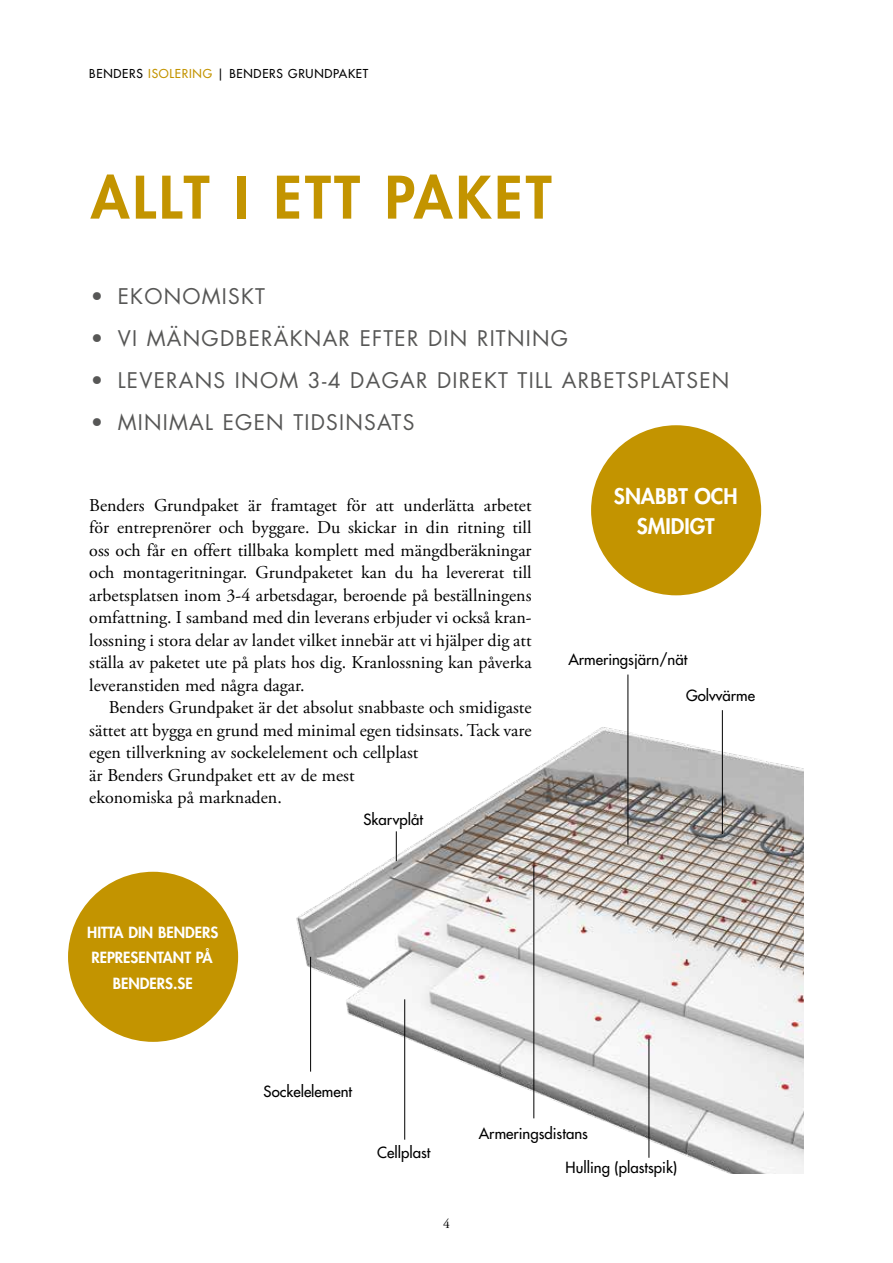
<style>
.page{position:relative;width:893px;height:1263px;background:#fff}
.page>*{position:absolute;margin:0;border:0;box-sizing:border-box;transform-origin:0 0}
.t1{font:800 57px "Futura Std";letter-spacing:.06em;color:#c39400}
.t2{font:21px "Futura Std";letter-spacing:.06em;color:#575756}
.t3{font:800 21px/29.2px "Futura Std";color:#fff;text-align:center}
.t4{font:18px/22.5px "Adobe Garamond Pro";color:#000;text-align:justify}
.t5{font:500 15px "Futura Std";color:#000}
.t6{font:800 15px/25.5px "Futura Std";color:#fff;text-align:center}
.t7{font:13.5px "Adobe Garamond Pro";color:#000}
.t8{font:500 12px "Futura Std";letter-spacing:.06em;color:#000}
.s1{color:#c39400}
</style>
<div class="page">
<img style="left:296px;top:710px;width:508px;height:464px">
<div style="left:591px;top:425px;width:170px;height:170px;background:#c39400;border-radius:50%"></div>
<div style="left:68px;top:872px;width:170px;height:170px;background:#c39400;border-radius:50%"></div>
<svg style="left:391px;top:861px;width:13px;height:10px"></svg>
<hr style="left:722px;top:710px;width:1px;height:124px;background:#000">
<hr style="left:628px;top:674px;width:1px;height:171px;background:#000">
<hr style="left:649px;top:1039px;width:1px;height:119px;background:#000">
<hr style="left:534px;top:866px;width:1px;height:252px;background:#000">
<hr style="left:310px;top:957px;width:1px;height:114px;background:#000">
<hr style="left:404px;top:999px;width:1px;height:141px;background:#000">
<hr style="left:396px;top:831px;width:1px;height:30px;background:#000">
<p class="t8" style="left:89px;top:66px;width:281px">BENDERS <span class="s1">ISOLERING</span> | BENDERS GRUNDPAKET</p>
<h1 class="t1" style="left:91px;top:161px;width:462px">ALLT I ETT PAKET</h1>
<p class="t2" style="left:91px;top:283px;width:176px">• EKONOMISKT</p>
<p class="t2" style="left:91px;top:325px;width:479px">• VI MÄNGDBERÄKNAR EFTER DIN RITNING</p>
<p class="t2" style="left:91px;top:367px;width:640px">• LEVERANS INOM 3-4 DAGAR DIREKT TILL ARBETSPLATSEN</p>
<p class="t2" style="left:91px;top:409px;width:325px">• MINIMAL EGEN TIDSINSATS</p>
<p class="t4" style="left:89px;top:494px;width:444px">Benders Grundpaket är framtaget för att underlätta arbetet för entreprenörer och byggare. Du skickar in din ritning till oss och får en offert tillbaka komplett med mängdberäkningar och montageritningar. Grundpaketet kan du ha levererat till arbetsplatsen inom 3-4 arbetsdagar, beroende på beställningens omfattning. I samband med din leverans erbjuder vi också kran&shy;lossning i stora delar av landet vilket innebär att vi hjälper dig att ställa av paketet ute på plats hos dig. Kranlossning kan påverka leveranstiden med några dagar.</p>
<p class="t4" style="left:89px;top:697px;width:444px;text-align:left;text-indent:19px">Benders Grundpaket är det absolut snabbaste och smidigaste sättet att bygga en grund med minimal egen tidsinsats. Tack vare egen tillverkning av sockelelement och cellplast<br>är Benders Grundpaket ett av de mest<br>ekonomiska på marknaden.</p>
<p class="t5" style="left:364px;top:810px;width:61px">Skarvplåt</p>
<p class="t3" style="left:614px;top:482px;width:125px">SNABBT OCH<br>SMIDIGT</p>
<p class="t5" style="left:568px;top:650px;width:120px">Armeringsjärn/nät</p>
<p class="t5" style="left:686px;top:686px;width:71px">Golvvärme</p>
<p class="t6" style="left:87px;top:919px;width:133px">HITTA DIN BENDERS<br>REPRESENTANT PÅ<br>BENDERS.SE</p>
<p class="t5" style="left:264px;top:1082px;width:90px">Sockelelement</p>
<p class="t5" style="left:377px;top:1143px;width:55px">Cellplast</p>
<p class="t7" style="left:443px;top:1216px;width:8px">4</p>
<p class="t5" style="left:479px;top:1124px;width:111px">Armeringsdistans</p>
<p class="t5" style="left:566px;top:1158px;width:113px">Hulling (plastspik)</p>
</div>
